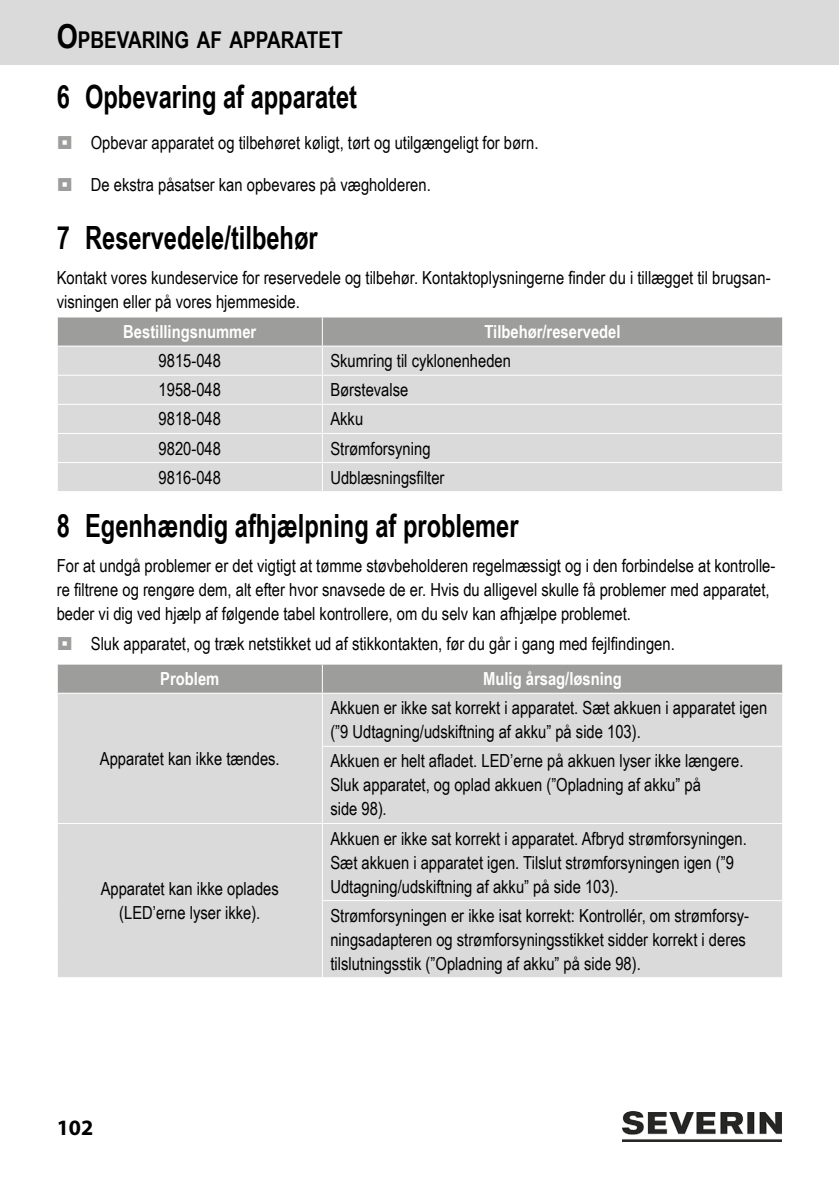
<style>
.page{position:relative;width:840px;height:1191px;background:#fff}
.page>*{position:absolute;margin:0;border:0;box-sizing:border-box;transform-origin:0 0}
.t1{font:700 32px "Arial Narrow";color:#000;scale:.9 1}
.t2{font:700 23.2px "Arial Narrow";color:#000}
.t3{font:700 22px "Myriad Pro";color:#000}
.Tabellenzelle_Mittig{font:18px/24px "Arial Narrow";color:#000}
.Kopfzeile_Mittig{font:700 18px "Arial Narrow";color:#fff}
.s1{font-size:33px}
.s2{font-style:italic}
</style>
<div class="page">
<div style="left:0;top:0;width:838px;height:65px;background:#dadada"></div>
<img style="left:622px;top:1111px;width:159px;height:30px">
<svg style="left:57px;top:317px;width:725px;height:174px;background:#d1d1d1"></svg>
<hr style="left:57px;top:345px;width:265px;height:1px;background:#fff">
<hr style="left:322px;top:345px;width:460px;height:1px;background:#fff">
<div style="left:58px;top:694px;width:723px;height:283px;background:#dadada"></div>
<hr style="left:322px;top:693px;width:1px;height:53px;background:#fff">
<hr style="left:322px;top:746px;width:460px;height:1px;background:#fff">
<hr style="left:322px;top:747px;width:1px;height:76px;background:#fff">
<hr style="left:57px;top:823px;width:265px;height:1px;background:#fff">
<hr style="left:322px;top:823px;width:460px;height:1px;background:#fff">
<hr style="left:322px;top:824px;width:1px;height:76px;background:#fff">
<hr style="left:322px;top:900px;width:460px;height:1px;background:#fff">
<hr style="left:322px;top:901px;width:1px;height:76px;background:#fff">
<div style="left:57px;top:664px;width:725px;height:28px;background:#9d9d9c"></div>
<p class="t2" style="left:57px;top:22px;width:263px"><span class="s1">O</span>PBEVARING AF APPARATET</p>
<p class="t1" style="left:57px;top:73px;width:335px">6 Opbevaring af apparatet</p>
<p class="Tabellenzelle_Mittig" style="left:91px;top:130px;width:449px">Opbevar apparatet og tilbehøret køligt, tørt og utilgængeligt for børn.</p>
<p class="Tabellenzelle_Mittig" style="left:91px;top:172px;width:341px">De ekstra påsatser kan opbevares på vægholderen.</p>
<p class="t1" style="left:57px;top:214px;width:291px">7 Reservedele/tilbehør</p>
<p class="Tabellenzelle_Mittig" style="left:57px;top:265px;width:715px">Kontakt vores kundeservice for reservedele og tilbehør. Kontaktoplysningerne finder du i tillægget til brugsan&shy;visningen eller på vores hjemmeside.</p>
<p class="Kopfzeile_Mittig" style="left:123px;top:318px;width:134px">Bestillingsnummer</p>
<p class="Kopfzeile_Mittig" style="left:484px;top:318px;width:137px">Tilbehør/reservedel</p>
<p class="Tabellenzelle_Mittig" style="left:158px;top:348px;width:64px">9815-048</p>
<p class="Tabellenzelle_Mittig" style="left:330px;top:348px;width:182px">Skumring til cyklonenheden</p>
<p class="Tabellenzelle_Mittig" style="left:158px;top:377px;width:64px">1958-048</p>
<p class="Tabellenzelle_Mittig" style="left:330px;top:377px;width:79px">Børstevalse</p>
<p class="Tabellenzelle_Mittig" style="left:158px;top:406px;width:64px">9818-048</p>
<p class="Tabellenzelle_Mittig" style="left:330px;top:406px;width:34px">Akku</p>
<p class="Tabellenzelle_Mittig" style="left:158px;top:435px;width:64px">9820-048</p>
<p class="Tabellenzelle_Mittig" style="left:330px;top:435px;width:102px">Strømforsyning</p>
<p class="Tabellenzelle_Mittig" style="left:158px;top:464px;width:64px">9816-048</p>
<p class="Tabellenzelle_Mittig" style="left:330px;top:464px;width:116px">Udblæsningsfilter</p>
<p class="t1" style="left:57px;top:501px;width:514px">8 Egenhændig afhjælpning af problemer</p>
<p class="Tabellenzelle_Mittig" style="left:57px;top:553px;width:719px">For at undgå problemer er det vigtigt at tømme støvbeholderen regelmæssigt og i den forbindelse at kontrolle&shy;re filtrene og rengøre dem, alt efter hvor snavsede de er. Hvis du alligevel skulle få problemer med apparatet, beder vi dig ved hjælp af følgende tabel kontrollere, om du selv kan afhjælpe problemet.</p>
<p class="Tabellenzelle_Mittig" style="left:91px;top:631px;width:585px">Sluk apparatet, og træk netstikket ud af stikkontakten, før du går i gang med fejlfindingen.</p>
<p class="Kopfzeile_Mittig" style="left:160px;top:665px;width:61px">Problem</p>
<p class="Kopfzeile_Mittig" style="left:483px;top:665px;width:140px">Mulig årsag/løsning</p>
<p class="Tabellenzelle_Mittig" style="left:100px;top:746px;width:181px">Apparatet kan ikke tændes.</p>
<p class="Tabellenzelle_Mittig" style="left:101px;top:876px;width:180px;text-align:center">Apparatet kan ikke oplades (LED’erne lyser ikke).</p>
<p class="Tabellenzelle_Mittig" style="left:330px;top:695px;width:438px">Akkuen er ikke sat korrekt i apparatet. Sæt akkuen i apparatet igen (”9 Udtagning/udskiftning af akku” på side 103).</p>
<p class="Tabellenzelle_Mittig" style="left:330px;top:748px;width:414px">Akkuen er helt afladet. LED’erne på akkuen lyser ikke længere.<br>Sluk apparatet, og oplad akkuen (”Opladning af akku” på<br>side 98)<span class="s2">.</span></p>
<p class="Tabellenzelle_Mittig" style="left:330px;top:825px;width:417px">Akkuen er ikke sat korrekt i apparatet. Afbryd strømforsyningen.<br>Sæt akkuen i apparatet igen. Tilslut strømforsyningen igen (”9<br>Udtagning/udskiftning af akku” på side 103).</p>
<p class="Tabellenzelle_Mittig" style="left:330px;top:902px;width:420px">Strømforsyningen er ikke isat korrekt: Kontrollér, om strømforsy&shy;ningsadapteren og strømforsyningsstikket sidder korrekt i deres tilslutningsstik (”Opladning af akku” på side 98).</p>
<p class="t3" style="left:57px;top:1113px;width:38px">102</p>
</div>
